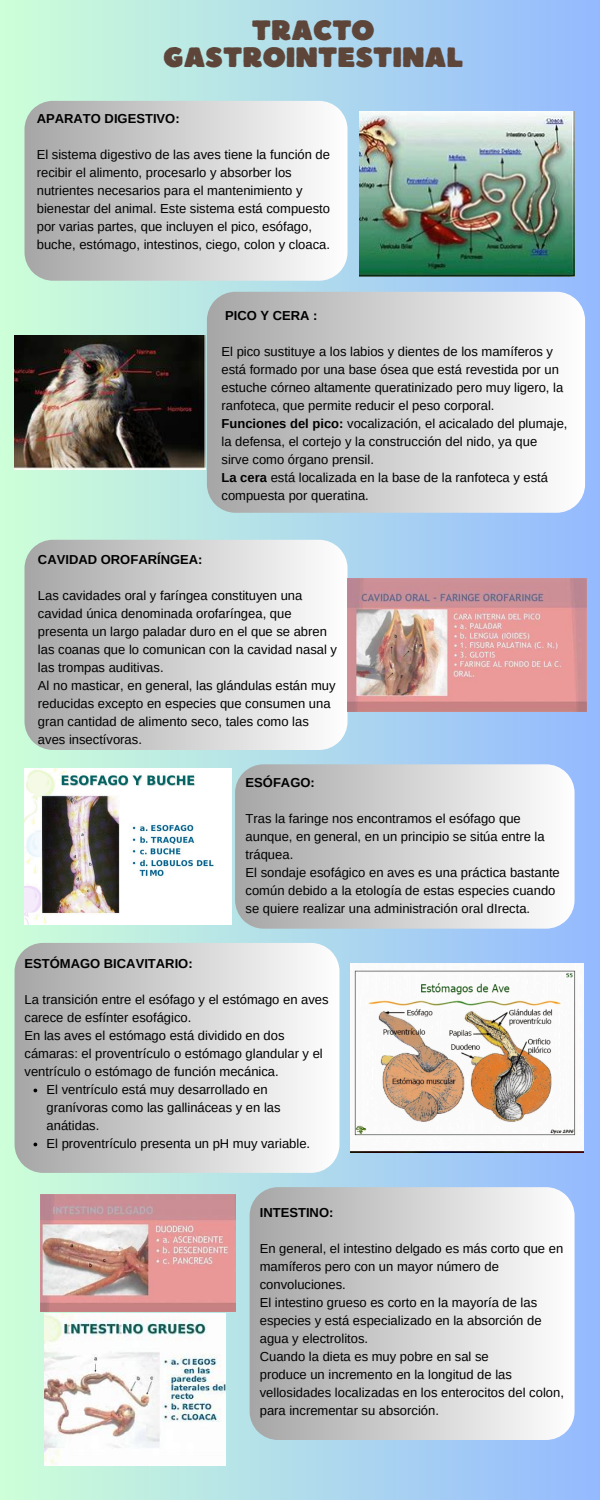
<style>
.page{position:relative;width:600px;height:1500px;background:#fff}
.page>*{position:absolute;margin:0;border:0;box-sizing:border-box;transform-origin:0 0}
.t1{font:28px/27.8px "Boulder";color:#5d453a;text-align:center}
.t2{font:13px/18px "Arimo";color:#000}
.t3{font:700 13px "Arimo";color:#000}
.s1{font-weight:700}
</style>
<div class="page">
<div style="left:0;top:0;width:600px;height:1500px;background:linear-gradient(to right,#ceffd8,#93b8fd)"></div>
<svg style="left:25px;top:101px;width:323px;height:180px"></svg>
<svg style="left:207px;top:292px;width:378px;height:221px"></svg>
<svg style="left:25px;top:540px;width:322px;height:210px"></svg>
<svg style="left:235px;top:764px;width:340px;height:165px"></svg>
<svg style="left:15px;top:943px;width:324px;height:230px"></svg>
<svg style="left:250px;top:1187px;width:325px;height:253px"></svg>
<img style="left:359px;top:111px;width:216px;height:165px">
<img style="left:15px;top:335px;width:190px;height:134px">
<img style="left:348px;top:578px;width:238px;height:134px">
<img style="left:25px;top:769px;width:207px;height:155px">
<img style="left:350px;top:964px;width:234px;height:188px">
<img style="left:40px;top:1195px;width:195px;height:117px">
<img style="left:44px;top:1314px;width:182px;height:152px">
<p class="t1" style="left:164px;top:15px;width:301px">TRACTO<br>GASTROINTESTINAL</p>
<p class="t3" style="left:37px;top:112px;width:144px">APARATO DIGESTIVO:</p>
<p class="t2" style="left:37px;top:146px;width:295px">El sistema digestivo de las aves tiene la función de recibir el alimento, procesarlo y absorber los nutrientes necesarios para el mantenimiento y bienestar del animal. Este sistema está compuesto por varias partes, que incluyen el pico, esófago, buche, estómago, intestinos, ciego, colon y cloaca.</p>
<p class="t3" style="left:225px;top:308px;width:94px">PICO Y CERA :</p>
<p class="t2" style="left:222px;top:342px;width:347px">El pico sustituye a los labios y dientes de los mamíferos y está formado por una base ósea que está revestida por un estuche córneo altamente queratinizado pero muy ligero, la ranfoteca, que permite reducir el peso corporal.<br><span class="s1">Funciones del pico:</span> vocalización, el acicalado del plumaje, la defensa, el cortejo y la construcción del nido, ya que sirve como órgano prensil.<br><span class="s1">La cera</span> está localizada en la base de la ranfoteca y está compuesta por queratina.</p>
<h2 class="t3" style="left:38px;top:552px;width:166px">CAVIDAD OROFARÍNGEA:</h2>
<p class="t2" style="left:38px;top:586px;width:301px">Las cavidades oral y faríngea constituyen una cavidad única denominada orofaríngea, que presenta un largo paladar duro en el que se abren las coanas que lo comunican con la cavidad nasal y las trompas auditivas.</p>
<p class="t2" style="left:38px;top:676px;width:299px">Al no masticar, en general, las glándulas están muy reducidas excepto en especies que consumen una gran cantidad de alimento seco, tales como las aves insectívoras.</p>
<h2 class="t3" style="left:246px;top:775px;width:71px">ESÓFAGO:</h2>
<p class="t2" style="left:246px;top:809px;width:301px">Tras la faringe nos encontramos el esófago que aunque, en general, en un principio se sitúa entre la tráquea.</p>
<p class="t2" style="left:246px;top:863px;width:316px">El sondaje esofágico en aves es una práctica bastante común debido a la etología de estas especies cuando se quiere realizar una administración oral dIrecta.</p>
<p class="t3" style="left:25px;top:956px;width:170px">ESTÓMAGO BICAVITARIO:</p>
<p class="t2" style="left:25px;top:990px;width:306px">La transición entre el esófago y el estómago en aves carece de esfínter esofágico.</p>
<p class="t2" style="left:25px;top:1026px;width:300px">En las aves el estómago está dividido en dos cámaras: el proventrículo o estómago glandular y el ventrículo o estómago de función mecánica.</p>
<p class="t2" style="left:47px;top:1080px;width:236px">El ventrículo está muy desarrollado en granívoras como las gallináceas y en las anátidas.</p>
<p class="t2" style="left:47px;top:1134px;width:265px">El proventrículo presenta un pH muy variable.</p>
<h2 class="t3" style="left:260px;top:1205px;width:75px">INTESTINO:</h2>
<p class="t2" style="left:260px;top:1239px;width:305px">En general, el intestino delgado es más corto que en mamíferos pero con un mayor número de convoluciones.</p>
<p class="t2" style="left:260px;top:1293px;width:283px">El intestino grueso es corto en la mayoría de las especies y está especializado en la absorción de</p>
<p class="t2" style="left:260px;top:1329px;width:110px">agua y electrolitos.</p>
<p class="t2" style="left:260px;top:1347px;width:231px">Cuando la dieta es muy pobre en sal se</p>
<p class="t2" style="left:260px;top:1365px;width:306px">produce un incremento en la longitud de las vellosidades localizadas en los enterocitos del colon,</p>
<p class="t2" style="left:260px;top:1401px;width:181px">para incrementar su absorción.</p>
</div>
